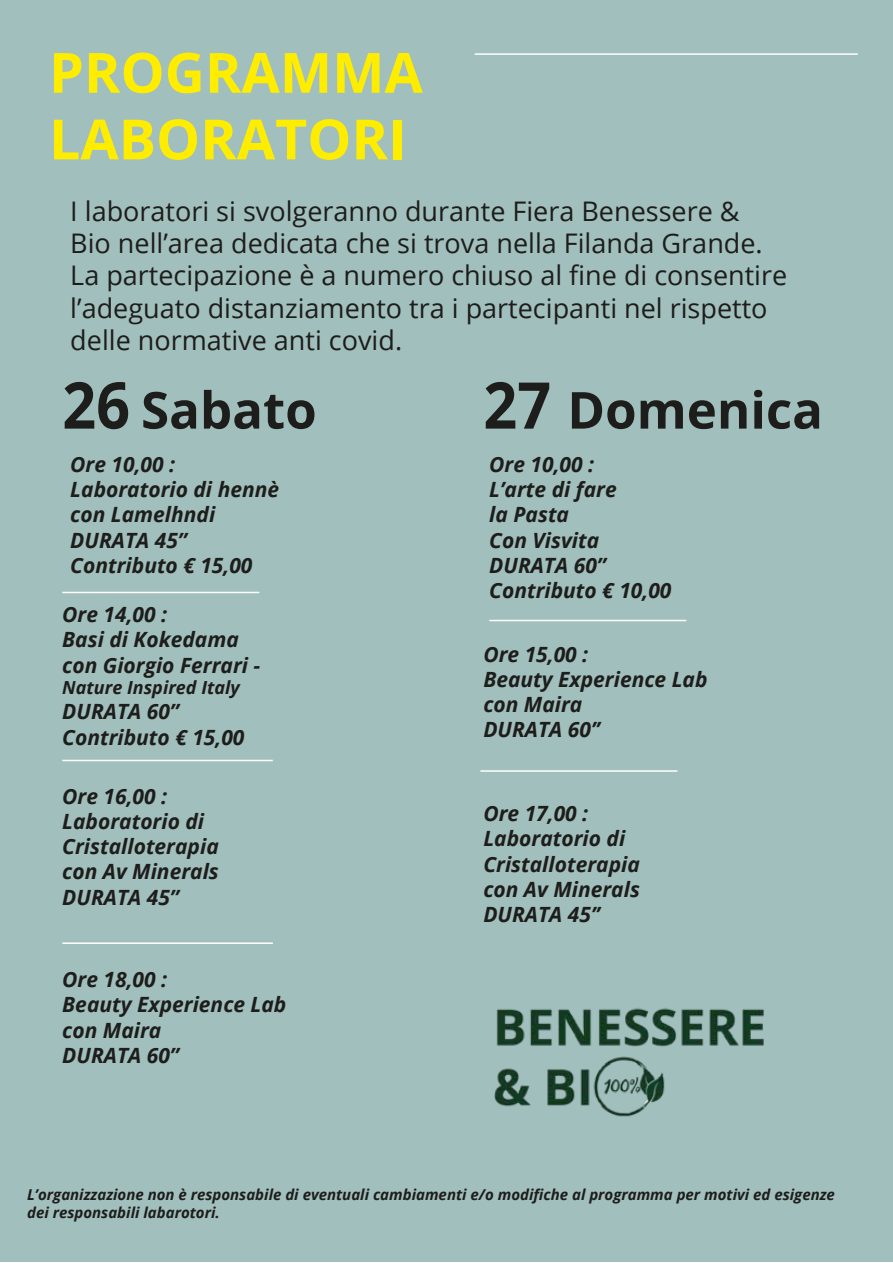
<style>
.page{position:relative;width:893px;height:1263px;background:#fff}
.page>*{position:absolute;margin:0;border:0;box-sizing:border-box;transform-origin:0 0}
.t1{font:700 55.5px/66.6px "Open Sans";color:#ffed00}
.t2{font:700 51px "Open Sans";color:#1d1d1b}
.t3{font:27px/32.4px "Open Sans";color:#1d1d1b}
.t4{font:italic 700 21px/25.2px "Open Sans";color:#1d1d1b}
.t5{font:italic 700 18px "Open Sans";color:#1d1d1b}
.t6{font:italic 700 15px/18px "Open Sans";color:#1d1d1b}
.s1{font-size:64.5px}
</style>
<div class="page">
<div style="left:0;top:1px;width:893px;height:1261px;background:#a1bfbc"></div>
<hr style="left:475px;top:53px;width:383px;height:2px;background:#fff">
<hr style="left:62px;top:592px;width:197px;height:1px;background:#fff">
<hr style="left:489px;top:620px;width:197px;height:1px;background:#fff">
<hr style="left:480px;top:770px;width:197px;height:2px;background:#fff">
<hr style="left:62px;top:760px;width:211px;height:1px;background:#fff">
<hr style="left:62px;top:942px;width:211px;height:2px;background:#fff">
<img style="left:494px;top:1008px;width:270px;height:109px">
<h1 class="t1" style="left:49px;top:38px;width:375px">PROGRAMMA<br>LABORATORI</h1>
<p class="t3" style="left:70px;top:194px;width:718px">I laboratori si svolgeranno durante Fiera Benessere &amp;<br>Bio nell’area dedicata che si trova nella Filanda Grande.<br>La partecipazione è a numero chiuso al fine di consentire l’adeguato distanziamento tra i partecipanti nel rispetto delle normative anti covid.</p>
<h2 class="t2" style="left:62px;top:374px;width:256px"><span class="s1">26</span> Sabato</h2>
<p class="t4" style="left:70px;top:451px;width:210px">Ore 10,00 :<br>Laboratorio di hennè con Lamelhndi<br>DURATA 45’’<br>Contributo € 15,00</p>
<p class="t4" style="left:62px;top:601px;width:200px">Ore 14,00 :<br>Basi di Kokedama con Giorgio Ferrari -</p>
<p class="t5" style="left:62px;top:675px;width:179px">Nature Inspired Italy</p>
<p class="t4" style="left:62px;top:699px;width:184px">DURATA 60’’<br>Contributo € 15,00</p>
<h2 class="t2" style="left:483px;top:374px;width:341px"><span class="s1">27</span> Domenica</h2>
<p class="t4" style="left:489px;top:451px;width:184px">Ore 10,00 :<br>L’arte di fare<br>la Pasta<br>Con Visvita<br>DURATA 60’’<br>Contributo € 10,00</p>
<p class="t4" style="left:483px;top:641px;width:226px">Ore 15,00 :<br>Beauty Experience Lab con Maira<br>DURATA 60’’</p>
<p class="t4" style="left:62px;top:783px;width:158px">Ore 16,00 :<br>Laboratorio di<br>Cristalloterapia con Av Minerals<br>DURATA 45’’</p>
<p class="t4" style="left:62px;top:966px;width:226px">Ore 18,00 :<br>Beauty Experience Lab con Maira<br>DURATA 60’’</p>
<p class="t4" style="left:483px;top:800px;width:158px">Ore 17,00 :<br>Laboratorio di<br>Cristalloterapia con Av Minerals<br>DURATA 45’’</p>
<p class="t6" style="left:27px;top:1185px;width:809px">L’organizzazione non è responsabile di eventuali cambiamenti e/o modifiche al programma per motivi ed esigenze dei responsabili labarotori.</p>
</div>
